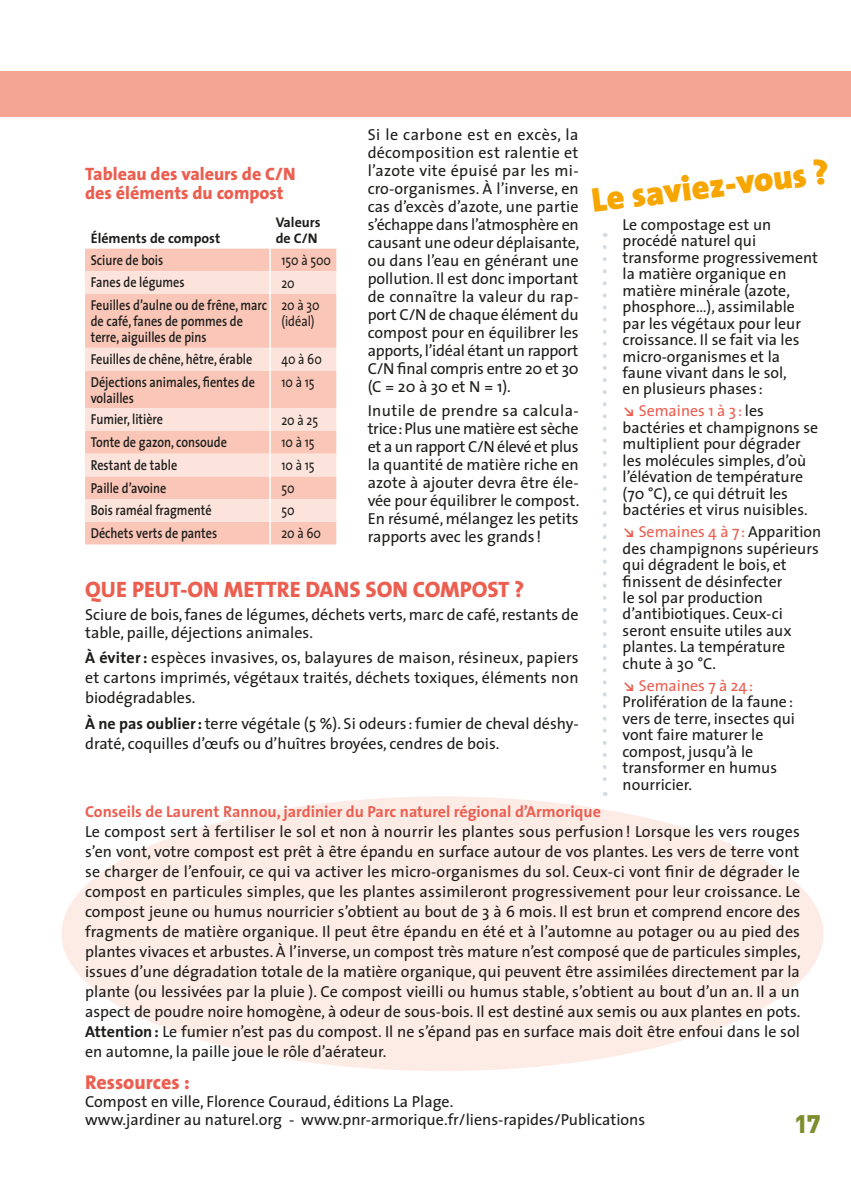
<style>
.page{position:relative;width:851px;height:1191px;background:#fff}
.page>*{position:absolute;margin:0;border:0;box-sizing:border-box;transform-origin:0 0}
.t1{font:900 34.6px "The Sans";color:#f7a600}
.t2{font:900 25px "DIN";color:#7e8d2e}
.t3{font:800 22.4px "The Sans";color:#eb5e50}
.t4{font:800 20px "The Sans";color:#eb5e50}
.t5{font:800 18px/19px "The Sans";color:#eb5e50}
.t6{font:16px/18px "The Sans";color:#1d1d1b;text-align:justify}
.t7{font:700 16px "The Sans";color:#eb5e50}
.t8{font:15.8px/16.4px "The Sans";color:#1d1d1b}
.t9{font:600 14.4px/16px "The Sans";color:#1d1d1b;scale:.85 1}
.t10{font:14.4px/16px "The Sans";color:#1d1d1b;scale:.85 1}
.t11{font:700 14px/16px "The Sans";color:#1d1d1b}
.s1{font-weight:700}
.s2{font-family:"Flesh Plain";color:#eb5e50}
.s3{color:#eb5e50}
</style>
<div class="page">
<div style="left:0;top:71px;width:850px;height:45px;background:#f5a693"></div>
<svg style="left:602px;top:247px;width:4px;height:549px"></svg>
<div style="left:61px;top:796px;width:762px;height:275px;background:#fdebe5;border-radius:50%"></div>
<svg style="left:85px;top:248px;width:251px;height:1px"></svg>
<div style="left:85px;top:249px;width:251px;height:295px;background:#f9c6b7"></div>
<svg style="left:85px;top:271px;width:251px;height:251px;background:#fad3c7"></svg>
<hr style="left:269px;top:249px;width:2px;height:22px;background:#fff">
<hr style="left:269px;top:271px;width:2px;height:23px;background:#fff">
<hr style="left:269px;top:294px;width:2px;height:54px;background:#fff">
<hr style="left:269px;top:348px;width:2px;height:22px;background:#fff">
<hr style="left:269px;top:370px;width:2px;height:38px;background:#fff">
<hr style="left:269px;top:408px;width:2px;height:23px;background:#fff">
<hr style="left:269px;top:431px;width:2px;height:23px;background:#fff">
<hr style="left:269px;top:454px;width:2px;height:22px;background:#fff">
<hr style="left:269px;top:476px;width:2px;height:23px;background:#fff">
<hr style="left:269px;top:499px;width:2px;height:23px;background:#fff">
<hr style="left:269px;top:522px;width:2px;height:22px;background:#fff">
<p class="t6" style="left:367px;top:125px;width:213px">Si le carbone est en excès, la décomposition est ralentie et l’azote vite épuisé par les mi&shy;cro-organismes. À l’inverse, en cas d’excès d’azote, une partie s’échappe dans l’atmosphère en causant une odeur déplaisante, ou dans l’eau en générant une pollution. Il est donc important de connaître la valeur du rap&shy;port C/N de chaque élément du compost pour en équilibrer les apports, l’idéal étant un rapport C/N final compris entre 20 et 30 (C = 20 à 30 et N = 1).</p>
<p class="t6" style="left:367px;top:401px;width:213px">Inutile de prendre sa calcula&shy;trice: Plus une matière est sèche et a un rapport C/N élevé et plus la quantité de matière riche en azote à ajouter devra être éle&shy;vée pour équilibrer le compost.<br>En résumé, mélangez les petits rapports avec les grands !</p>
<h3 class="t3" style="left:85px;top:570px;width:440px">QUE PEUT-ON METTRE DANS SON COMPOST ?</h3>
<p class="t6" style="left:85px;top:605px;width:495px">Sciure de bois, fanes de légumes, déchets verts, marc de café, restants de table, paille, déjections animales.</p>
<p class="t6" style="left:85px;top:647px;width:495px;line-height:20px"><span class="s1">À éviter:</span> espèces invasives, os, balayures de maison, résineux, papiers et cartons imprimés, végétaux traités, déchets toxiques, éléments non biodégradables.</p>
<p class="t6" style="left:85px;top:713px;width:495px;line-height:20px"><span class="s1">À ne pas oublier:</span> terre végétale (5 %). Si odeurs : fumier de cheval déshy&shy;draté, coquilles d’œufs ou d’huîtres broyées, cendres de bois.</p>
<p class="t5" style="left:85px;top:164px;width:212px">Tableau des valeurs de C/N des éléments du compost</p>
<p class="t11" style="left:276px;top:214px;width:46px">Valeurs de C/N</p>
<p class="t11" style="left:91px;top:230px;width:131px">Éléments de compost</p>
<p class="t9" style="left:91px;top:251px;width:87px">Sciure de bois</p>
<p class="t10" style="left:281px;top:251px;width:60px">150 à 500</p>
<p class="t9" style="left:91px;top:274px;width:112px">Fanes de légumes</p>
<p class="t10" style="left:281px;top:274px;width:17px">20</p>
<p class="t9" style="left:91px;top:297px;width:209px">Feuilles d’aulne ou de frêne, marc de café, fanes de pommes de terre, aiguilles de pins</p>
<p class="t10" style="left:281px;top:297px;width:47px">20 à 30 (idéal)</p>
<p class="t9" style="left:91px;top:351px;width:191px">Feuilles de chêne, hêtre, érable</p>
<p class="t10" style="left:281px;top:351px;width:49px">40 à 60</p>
<p class="t9" style="left:91px;top:373px;width:195px">Déjections animales, fientes de volailles</p>
<p class="t10" style="left:281px;top:373px;width:41px">10 à 15</p>
<p class="t9" style="left:91px;top:411px;width:87px">Fumier, litière</p>
<p class="t10" style="left:281px;top:411px;width:45px">20 à 25</p>
<p class="t9" style="left:91px;top:434px;width:162px">Tonte de gazon, consoude</p>
<p class="t10" style="left:281px;top:434px;width:41px">10 à 15</p>
<p class="t9" style="left:91px;top:456px;width:103px">Restant de table</p>
<p class="t10" style="left:281px;top:456px;width:41px">10 à 15</p>
<p class="t9" style="left:91px;top:479px;width:90px">Paille d’avoine</p>
<p class="t10" style="left:281px;top:479px;width:17px">50</p>
<p class="t9" style="left:91px;top:502px;width:144px">Bois raméal fragmenté</p>
<p class="t10" style="left:281px;top:502px;width:17px">50</p>
<p class="t9" style="left:91px;top:524px;width:150px">Déchets verts de pantes</p>
<p class="t10" style="left:281px;top:524px;width:48px">20 à 60</p>
<h1 class="t1" style="left:588px;top:171px;width:241px;rotate:-7deg">Le saviez-vous ?</h1>
<p class="t8" style="left:622px;top:216px;width:197px">Le compostage est un procédé naturel qui transforme progressivement la matière organique en matière minérale (azote, phosphore…), assimilable par les végétaux pour leur croissance. Il se fait via les micro-organismes et la faune vivant dans le sol,<br>en plusieurs phases :</p>
<p class="t8" style="left:622px;top:402px;width:197px"><span class="s2">K</span> <span class="s3">Semaines 1 à 3 :</span> les bactéries et champignons se multiplient pour dégrader les molécules simples, d’où l’élévation de température (70 °C), ce qui détruit les bactéries et virus nuisibles.</p>
<p class="t8" style="left:622px;top:523px;width:200px"><span class="s2">K</span> <span class="s3">Semaines 4 à 7 :</span> Apparition des champignons supérieurs qui dégradent le bois, et finissent de désinfecter<br>le sol par production d’antibiotiques. Ceux-ci seront ensuite utiles aux plantes. La température chute à 30 °C.</p>
<p class="t8" style="left:622px;top:677px;width:174px"><span class="s2">K</span> <span class="s3">Semaines 7 à 24:<br></span>Prolifération de la faune: vers de terre, insectes qui vont faire maturer le compost, jusqu’à le transformer en humus nourricier.</p>
<p class="t7" style="left:85px;top:798px;width:517px">Conseils de Laurent Rannou, jardinier du Parc naturel régional d’Armorique</p>
<p class="t6" style="left:85px;top:821px;width:717px;line-height:20px">Le compost sert à fertiliser le sol et non à nourrir les plantes sous perfusion! Lorsque les vers rouges s’en vont, votre compost est prêt à être épandu en surface autour de vos plantes. Les vers de terre vont se charger de l’enfouir, ce qui va activer les micro-organismes du sol. Ceux-ci vont finir de dégrader le compost en particules simples, que les plantes assimileront progressivement pour leur croissance. Le compost jeune ou humus nourricier s’obtient au bout de 3 à 6 mois. Il est brun et comprend encore des fragments de matière organique. Il peut être épandu en été et à l’automne au potager ou au pied des plantes vivaces et arbustes. À l’inverse, un compost très mature n’est composé que de particules simples, issues d’une dégradation totale de la matière organique, qui peuvent être assimilées directement par la plante (ou lessivées par la pluie ). Ce compost vieilli ou humus stable, s’obtient au bout d’un an. Il a un aspect de poudre noire homogène, à odeur de sous-bois. Il est destiné aux semis ou aux plantes en pots.<br><span class="s1">Attention:</span> Le fumier n’est pas du compost. Il ne s’épand pas en surface mais doit être enfoui dans le sol en automne, la paille joue le rôle d’aérateur.</p>
<p class="t4" style="left:85px;top:1065px;width:106px">Ressources :</p>
<p class="t6" style="left:85px;top:1092px;width:561px">Compost en ville, Florence Couraud, éditions La Plage.<br>www.jardiner au naturel.org - www.pnr-armorique.fr/liens-rapides/Publications</p>
<h2 class="t2" style="left:794px;top:1106px;width:28px">17</h2>
</div>
